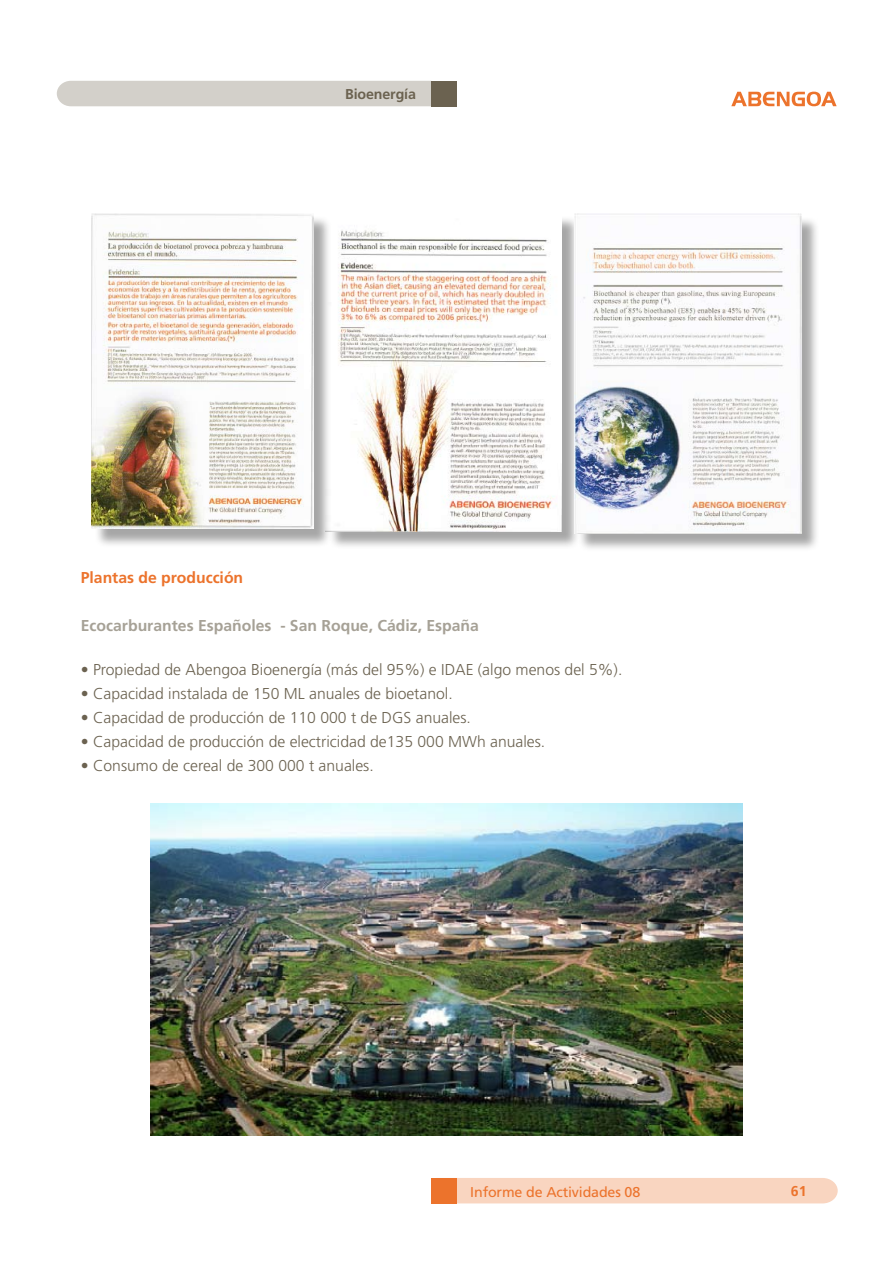
<style>
.page{position:relative;width:893px;height:1263px;background:#fff}
.page>*{position:absolute;margin:0;border:0;box-sizing:border-box;transform-origin:0 0}
.t1{font:300 15.75px "Frutiger";color:#6b6250}
.t2{font:700 15.75px "Frutiger";color:#a6a196}
.t3{font:700 15.75px "Frutiger";color:#ec732c}
.t4{font:14.25px "Frutiger";letter-spacing:-.01em;color:#ec732c}
.t5{font:700 14.25px "Frutiger";letter-spacing:-.01em;color:#6b6250}
.t6{font:700 14.25px "Frutiger";color:#ec732c}
</style>
<div class="page">
<svg style="left:731px;top:92px;width:106px;height:14px"></svg>
<div style="left:57px;top:81px;width:374px;height:25px;background:#d3d0ca"></div>
<div style="left:431px;top:81px;width:26px;height:25px;background:#6b6250"></div>
<div style="left:456px;top:1178px;width:382px;height:25px;background:#f9d5c0"></div>
<div style="left:431px;top:1178px;width:25px;height:25px;background:#ec732c"></div>
<div style="left:328px;top:215px;width:252px;height:335px;background:#000;opacity:.35"></div>
<img style="left:328px;top:215px;width:234px;height:316px">
<div style="left:94px;top:216px;width:238px;height:332px;background:#000;opacity:.35"></div>
<img style="left:92px;top:213px;width:221px;height:316px">
<div style="left:577px;top:216px;width:242px;height:336px;background:#000;opacity:.35"></div>
<img style="left:575px;top:214px;width:226px;height:320px">
<img style="left:151px;top:803px;width:591px;height:332px">
<p class="t5" style="left:345px;top:86px;width:72px">Bioenergía</p>
<p class="t3" style="left:81px;top:568px;width:164px">Plantas de producción</p>
<p class="t2" style="left:81px;top:616px;width:400px">Ecocarburantes Españoles - San Roque, Cádiz, España</p>
<p class="t1" style="left:81px;top:660px;width:543px">• Propiedad de Abengoa Bioenergía (más del 95%) e IDAE (algo menos del 5%).</p>
<p class="t1" style="left:81px;top:684px;width:373px">• Capacidad instalada de 150 ML anuales de bioetanol.</p>
<p class="t1" style="left:81px;top:708px;width:392px">• Capacidad de producción de 110 000 t de DGS anuales.</p>
<p class="t1" style="left:81px;top:732px;width:466px">• Capacidad de producción de electricidad de135 000 MWh anuales.</p>
<p class="t1" style="left:81px;top:756px;width:294px">• Consumo de cereal de 300 000 t anuales.</p>
<p class="t4" style="left:470px;top:1183px;width:172px">Informe de Actividades 08</p>
<p class="t6" style="left:791px;top:1183px;width:17px">61</p>
</div>
